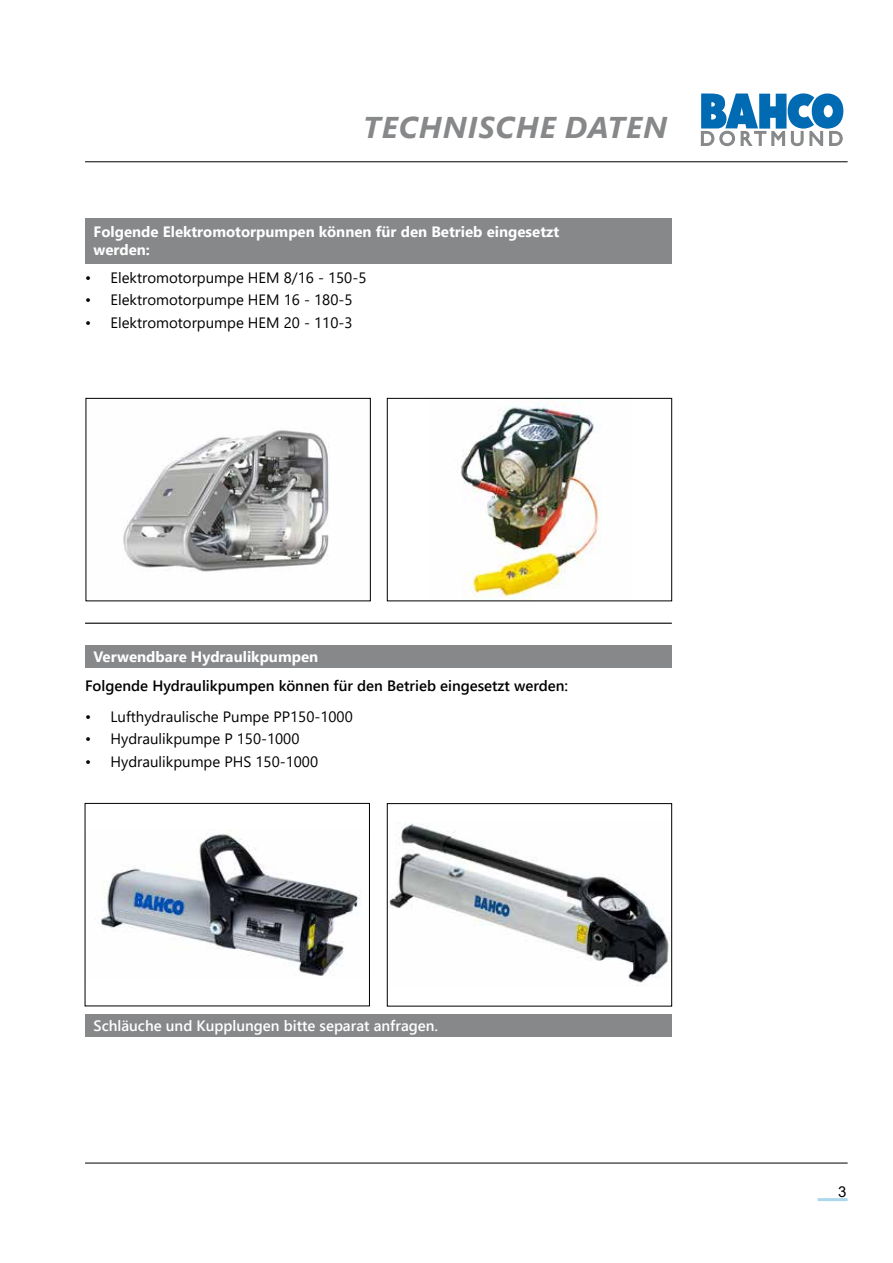
<style>
.page{position:relative;width:893px;height:1263px;background:#fff}
.page>*{position:absolute;margin:0;border:0;box-sizing:border-box;transform-origin:0 0}
.t1{font:italic 700 30px "Segoe UI";letter-spacing:.035em;color:#87888a}
.t2{font:15px "Segoe UI";color:#000}
.t3{font:700 15px/18px "Segoe UI";color:#fff}
.t4{font:600 15px "Segoe UI";color:#000}
.t5{font:600 15px "Segoe UI";color:#fff}
.t6{font:15px "Arial";color:#000}
</style>
<div class="page">
<hr style="left:85px;top:162px;width:763px;height:1px;background:#000">
<hr style="left:818px;top:1198px;width:30px;height:3px;background:#add7ed">
<hr style="left:85px;top:1163px;width:763px;height:1px;background:#000">
<svg style="left:700px;top:93px;width:143px;height:54px"></svg>
<img style="left:101px;top:829px;width:260px;height:147px">
<div style="left:85px;top:803px;width:285px;height:203px;border:1px solid #000"></div>
<img style="left:389px;top:823px;width:281px;height:163px">
<div style="left:387px;top:803px;width:285px;height:203px;border:1px solid #000"></div>
<div style="left:85px;top:1014px;width:587px;height:22px;background:#87888a"></div>
<img style="left:460px;top:400px;width:141px;height:199px">
<div style="left:387px;top:398px;width:285px;height:203px;border:1px solid #000"></div>
<img style="left:123px;top:430px;width:206px;height:142px">
<div style="left:86px;top:398px;width:285px;height:203px;border:1px solid #000"></div>
<div style="left:85px;top:646px;width:587px;height:22px;background:#87888a"></div>
<div style="left:85px;top:218px;width:587px;height:45px;background:#87888a"></div>
<hr style="left:85px;top:623px;width:587px;height:1px;background:#000">
<h1 class="t1" style="left:363px;top:99px;width:305px">TECHNISCHE DATEN</h1>
<p class="t3" style="left:94px;top:222px;width:467px">Folgende Elektromotorpumpen können für den Betrieb eingesetzt werden:</p>
<p class="t2" style="left:85px;top:263px;width:283px">• Elektromotorpumpe HEM 8/16 - 150-5</p>
<p class="t2" style="left:85px;top:286px;width:269px">• Elektromotorpumpe HEM 16 - 180-5</p>
<p class="t2" style="left:85px;top:308px;width:269px">• Elektromotorpumpe HEM 20 - 110-3</p>
<p class="t3" style="left:94px;top:647px;width:226px">Verwendbare Hydraulikpumpen</p>
<p class="t4" style="left:85px;top:671px;width:485px">Folgende Hydraulikpumpen können für den Betrieb eingesetzt werden:</p>
<p class="t2" style="left:85px;top:702px;width:269px">• Lufthydraulische Pumpe PP150-1000</p>
<p class="t2" style="left:85px;top:725px;width:216px">• Hydraulikpumpe P 150-1000</p>
<p class="t2" style="left:85px;top:747px;width:235px">• Hydraulikpumpe PHS 150-1000</p>
<p class="t5" style="left:94px;top:1011px;width:346px">Schläuche und Kupplungen bitte separat anfragen.</p>
<p class="t6" style="left:838px;top:1181px;width:10px">3</p>
</div>
